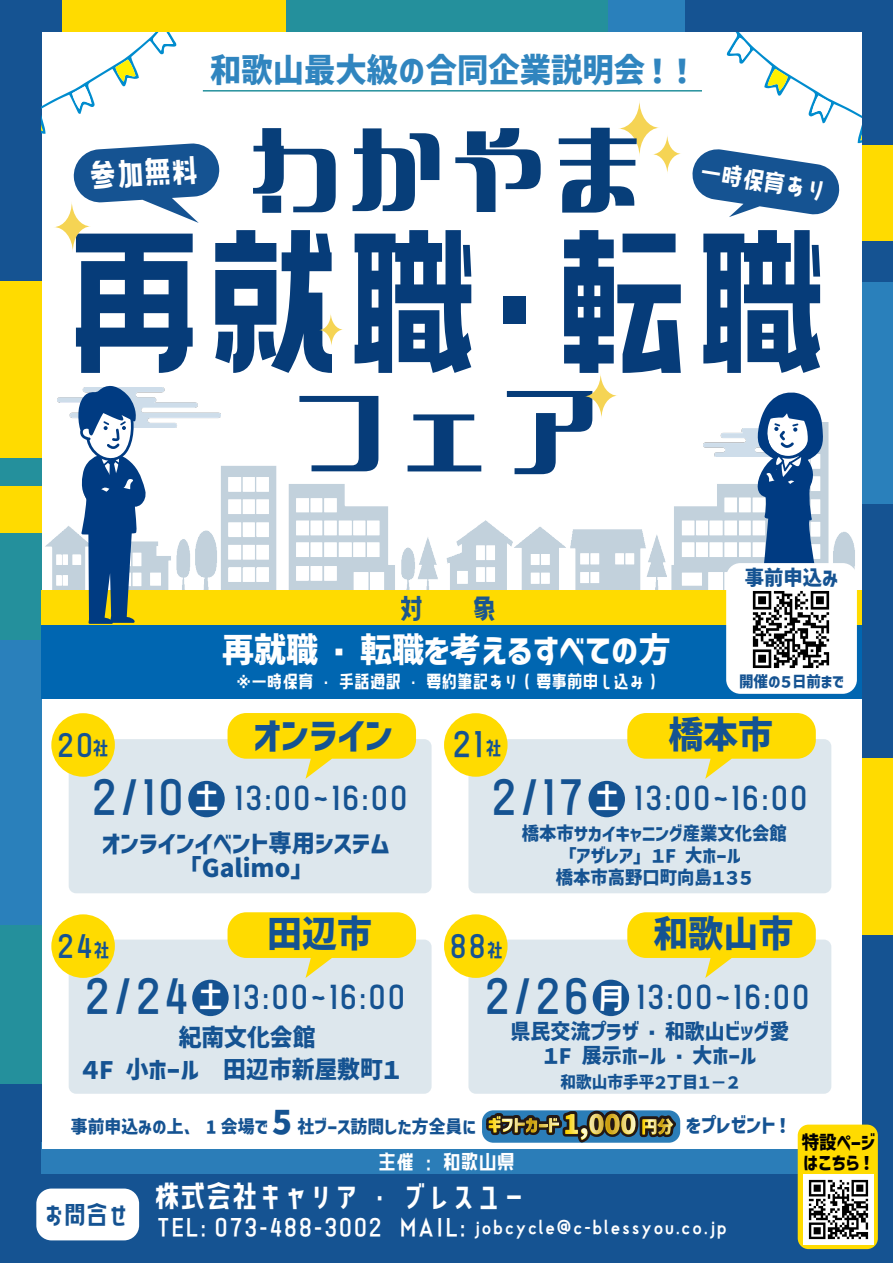
<style>
.page{position:relative;width:893px;height:1263px;background:#155392}
.page>*{position:absolute;margin:0;border:0;box-sizing:border-box;transform-origin:0 0}
.t1{font:174.15px "bananaslipplus";color:#063c79}
.t2{font:105.15px "AB ikkyu";color:#063c79}
.t3{font:100.8px "AB ikkyu";color:#073e79}
.t4{font:36.75px "Corporate Logo Bold ver 3";color:#155392}
.t5{font:34.2px "bananaslipplus";color:#fff}
.t6{font:33.6px "Corporate Logo Bold ver 3";color:#fff}
.t7{font:33px "Corporate Logo Bold ver 3";color:#2c83be}
.t8{font:32.55px "bananaslipplus";color:#155392}
.t9{font:32.4px "bananaslipplus";color:#fff}
.t10{font:31.5px "bananaslipplus";color:#fff}
.t11{font:30.6px "bananaslipplus";color:#155392}
.t12{font:30.3px "bananaslipplus";color:#155392}
.t13{font:29.7px "bananaslipplus";color:#155392}
.t14{font:27.3px "bananaslipplus";color:#155392}
.t15{font:26.85px "bananaslipplus";color:#fff}
.t16{font:24.45px/24.3px "Corporate Logo Bold ver 3";color:#155392;text-align:center}
.t17{font:24px/31.5px "Corporate Logo Bold ver 3";color:#155392;text-align:center}
.t18{font:21.9px "bananaslipplus";color:#fff}
.t19{font:21px/24px "Corporate Logo Bold ver 3";color:#155392;text-align:center}
.t20{font:20.4px "Corporate Logo Bold ver 3";color:#155392}
.t21{font:19.65px "Corporate Logo Bold ver 3";color:#155392}
.t22{font:19.5px "bananaslipplus";color:#fff}
.t23{font:18.3px/22.5px "Corporate Logo Bold ver 3";color:#155392;text-align:center}
.t24{font:18.3px/19.6px "Corporate Logo Bold ver 3";color:#000}
.t25{font:18.15px "bananaslipplus";color:#fff}
.t26{font:17.7px "Corporate Logo Bold ver 3";color:#155392}
.t27{font:16.5px "Corporate Logo Bold ver 3";color:#155392}
.t28{font:15.3px "Corporate Logo Bold ver 3";color:#155392}
.s1{font-size:210.6px}
.s2{font-size:20.4px}
.s3{font-size:44.7px}
.s4{font-size:32.85px}
.s5{font-size:26.25px;color:#ffdb00}
.s6{font-size:16.8px;color:#ffdb00}
.s7{font-size:23.25px}
</style>
<div class="page">
<div style="left:41px;top:1142px;width:821px;height:32px;background:#2b7db8"></div>
<div style="left:396px;top:0;width:288px;height:83px;background:#2a80bb"></div>
<div style="left:677px;top:282px;width:216px;height:222px;background:#2a80bb"></div>
<div style="left:0;top:624px;width:130px;height:323px;background:#2a80bb"></div>
<div style="left:0;top:925px;width:374px;height:159px;background:#24909c"></div>
<div style="left:0;top:453px;width:419px;height:187px;background:#24909c"></div>
<div style="left:139px;top:0;width:469px;height:149px;background:#24909c"></div>
<div style="left:62px;top:0;width:224px;height:73px;background:#ffdb00"></div>
<div style="left:709px;top:145px;width:184px;height:95px;background:#ffdb00"></div>
<div style="left:684px;top:758px;width:209px;height:176px;background:#ffdb00"></div>
<div style="left:0;top:281px;width:112px;height:177px;background:#ffdb00"></div>
<div style="left:0;top:486px;width:148px;height:47px;background:#ffdb00"></div>
<div style="left:42px;top:32px;width:820px;height:1117px;background:#fff"></div>
<img style="left:57px;top:387px;width:164px;height:35px">
<svg style="left:42px;top:32px;width:178px;height:191px"></svg>
<img style="left:45px;top:422px;width:810px;height:168px">
<svg style="left:652px;top:134px;width:30px;height:40px"></svg>
<svg style="left:618px;top:100px;width:42px;height:57px"></svg>
<div style="left:36px;top:1188px;width:103px;height:52px;background:#fff;border-radius:15px"></div>
<hr style="left:203px;top:90px;width:499px;height:2px;background:#24909c">
<svg style="left:54px;top:201px;width:37px;height:51px"></svg>
<svg style="left:319px;top:313px;width:25px;height:34px"></svg>
<svg style="left:584px;top:373px;width:34px;height:46px"></svg>
<div style="left:69px;top:739px;width:363px;height:154px;background:#dde7ed;border-radius:7px"></div>
<div style="left:41px;top:623px;width:821px;height:75px;background:#0066b1"></div>
<div style="left:41px;top:590px;width:821px;height:35px;background:#ffdb00"></div>
<svg style="left:691px;top:32px;width:171px;height:185px"></svg>
<svg style="left:228px;top:713px;width:188px;height:66px"></svg>
<div style="left:468px;top:739px;width:363px;height:154px;background:#dde7ed;border-radius:7px"></div>
<svg style="left:627px;top:713px;width:189px;height:66px"></svg>
<div style="left:188px;top:781px;width:37px;height:36px;background:#155392;border-radius:50%"></div>
<div style="left:588px;top:781px;width:37px;height:36px;background:#155392;border-radius:50%"></div>
<div style="left:69px;top:939px;width:363px;height:155px;background:#dde7ed;border-radius:7px"></div>
<svg style="left:228px;top:912px;width:188px;height:66px"></svg>
<div style="left:468px;top:939px;width:363px;height:155px;background:#dde7ed;border-radius:7px"></div>
<svg style="left:627px;top:912px;width:189px;height:66px"></svg>
<div style="left:192px;top:980px;width:37px;height:36px;background:#155392;border-radius:50%"></div>
<div style="left:593px;top:980px;width:36px;height:36px;background:#155392;border-radius:50%"></div>
<img style="left:483px;top:1110px;width:198px;height:33px">
<div style="left:51px;top:713px;width:64px;height:64px;background:#ffdb00;border-radius:50%"></div>
<div style="left:444px;top:713px;width:64px;height:64px;background:#ffdb00;border-radius:50%"></div>
<div style="left:51px;top:914px;width:64px;height:64px;background:#ffdb00;border-radius:50%"></div>
<div style="left:444px;top:914px;width:64px;height:64px;background:#ffdb00;border-radius:50%"></div>
<svg style="left:78px;top:385px;width:69px;height:239px"></svg>
<svg style="left:751px;top:392px;width:73px;height:171px"></svg>
<div style="left:726px;top:563px;width:131px;height:131px;background:#fff;border-radius:14px"></div>
<img style="left:752px;top:591px;width:78px;height:77px">
<div style="left:798px;top:1124px;width:80px;height:125px;background:#ffdb00;border-radius:11px"></div>
<img style="left:804px;top:1175px;width:69px;height:69px">
<p class="t7" style="left:210px;top:47px;width:486px">和歌山最大級の合同企業説明会！！</p>
<p class="t5" style="left:88px;top:158px;width:111px;rotate:-3deg">参加無料</p>
<h3 class="t3" style="left:245px;top:118px;width:405px">わかやま</h3>
<p class="t15" style="left:703px;top:157px;width:135px;rotate:9deg">一時保育あり</p>
<h1 class="t1" style="left:65px;top:213px;width:768px">再就職<span class="s1">・</span>転職</h1>
<h2 class="t2" style="left:286px;top:377px;width:317px">フェア</h2>
<p class="t11" style="left:400px;top:593px;width:98px">対　　象</p>
<p class="t6" style="left:222px;top:627px;width:450px">再就職・転職を考えるすべての方</p>
<p class="t20" style="left:745px;top:563px;width:95px">事前申込み</p>
<p class="t22" style="left:236px;top:671px;width:422px">※一時保育・手話通訳・要約筆記あり ( 要事前申し込み )</p>
<p class="t28" style="left:739px;top:671px;width:107px">開催の５日前まで</p>
<p class="t4" style="left:254px;top:709px;width:141px">オンライン</p>
<p class="t13" style="left:56px;top:729px;width:54px">20<span class="s2">社</span></p>
<p class="t8" style="left:452px;top:728px;width:52px">21<span class="s2">社</span></p>
<p class="t4" style="left:668px;top:709px;width:106px">橋本市</p>
<p class="t12" style="left:90px;top:782px;width:320px"><span class="s3">2/10</span> 13:00~16:00</p>
<p class="t10" style="left:194px;top:781px;width:27px">土</p>
<p class="t16" style="left:102px;top:831px;width:290px">オンラインイベント専用システム「Galimo」</p>
<p class="t12" style="left:490px;top:782px;width:320px"><span class="s3">2/17</span> 13:00~16:00</p>
<p class="t10" style="left:594px;top:781px;width:27px">土</p>
<p class="t23" style="left:522px;top:822px;width:266px">橋本市サカイキャニング産業文化会館「アザレア」１F 大ホール<br>橋本市高野口町向島１３５</p>
<p class="t4" style="left:267px;top:909px;width:106px">田辺市</p>
<p class="t13" style="left:56px;top:930px;width:55px">24<span class="s2">社</span></p>
<p class="t13" style="left:449px;top:930px;width:56px">88<span class="s2">社</span></p>
<p class="t4" style="left:654px;top:909px;width:141px">和歌山市</p>
<p class="t12" style="left:83px;top:981px;width:324px"><span class="s3">2/24</span> 13:00~16:00</p>
<p class="t10" style="left:198px;top:980px;width:27px">土</p>
<p class="t12" style="left:483px;top:981px;width:329px"><span class="s3">2/26</span> 13:00~16:00</p>
<p class="t10" style="left:598px;top:982px;width:27px">月</p>
<p class="t17" style="left:81px;top:1022px;width:321px">紀南文化会館<br>４F 小ホール　田辺市新屋敷町１</p>
<p class="t19" style="left:510px;top:1019px;width:280px">県民交流プラザ・和歌山ビッグ愛<br>１F 展示ホール・大ホール</p>
<p class="t27" style="left:560px;top:1070px;width:181px">和歌山市手平２丁目１－２</p>
<p class="t26" style="left:71px;top:1115px;width:604px">事前申込みの上、 1 会場で <span class="s4">5</span> 社ブース訪問した方全員に <sup>ギフトカード</sup> <span class="s5">1,000</span> <span class="s6">円分</span></p>
<p class="t21" style="left:686px;top:1111px;width:105px">をプレゼント！</p>
<p class="t14" style="left:43px;top:1201px;width:88px">お問合せ</p>
<p class="t18" style="left:378px;top:1150px;width:138px">主催：和歌山県</p>
<p class="t9" style="left:154px;top:1180px;width:374px">株式会社キャリア・ブレスユー</p>
<p class="t25" style="left:156px;top:1218px;width:573px"><span class="s7">TEL: 073-488-3002 MAIL:</span> jobcycle@c-blessyou.co.jp</p>
<p class="t24" style="left:802px;top:1132px;width:75px">特設ページはこちら！</p>
</div>
